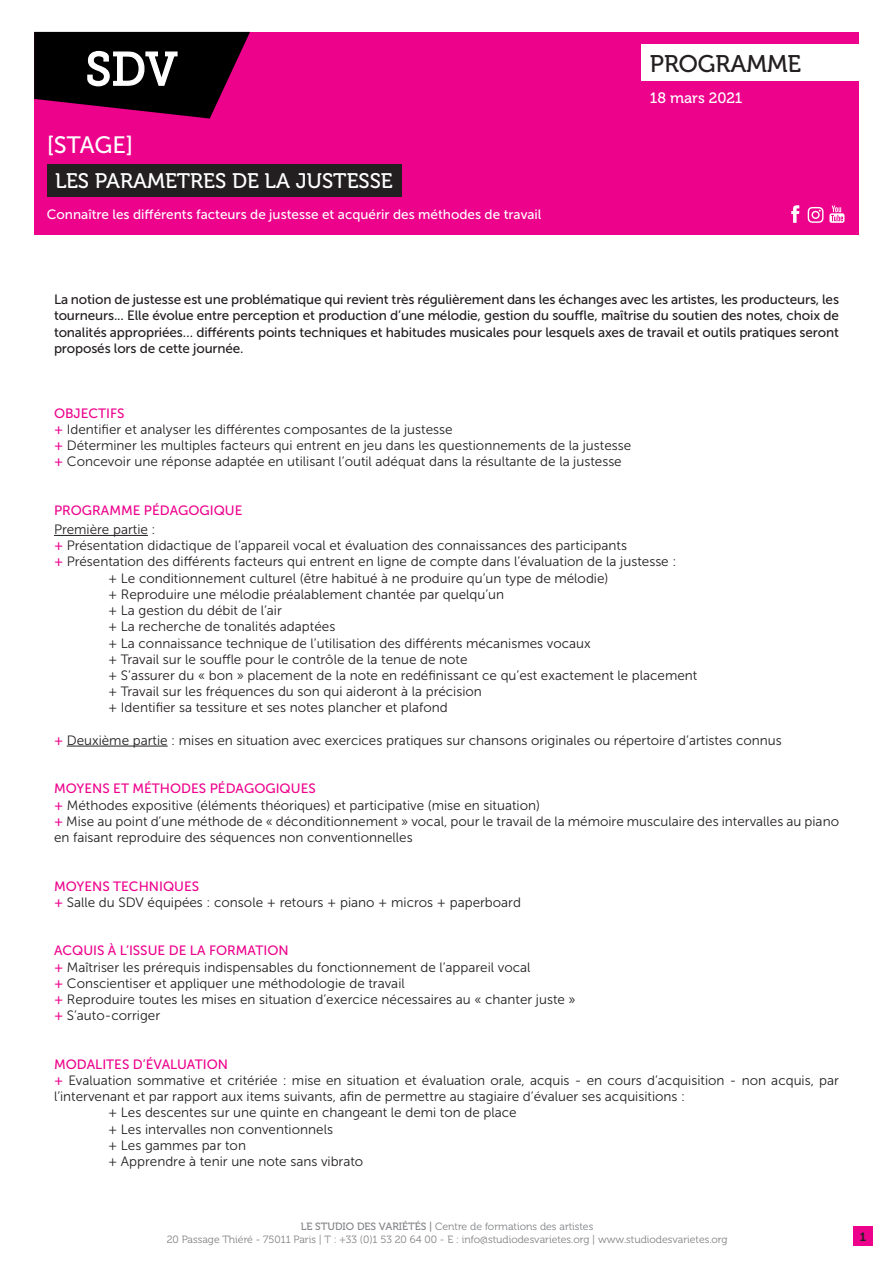
<style>
.page{position:relative;width:893px;height:1263px;background:#fff}
.page>*{position:absolute;margin:0;border:0;box-sizing:border-box;transform-origin:0 0}
.t1{font:24px "Museo 500";color:#231f20}
.t2{font:23.7px "Museo Sans 500";color:#fff}
.t3{font:21px "Museo 500";color:#fff}
.t4{font:15px "Museo 500";color:#fff}
.t5{font:13.5px/16.2px "Museo Sans 300";color:#231f20}
.Corps_de_texte{font:13.5px/16.2px "Museo Sans 500";letter-spacing:-.01em;color:#231f20;text-align:justify}
.t6{font:13.5px "Museo Sans 500";color:#ed028c}
.t7{font:13.5px "Museo Sans 500";color:#fff}
.t8{font:12px "Museo 700";color:#231f20}
.t9{font:10.5px/12.6px "Museo 300";color:#808285;text-align:center}
.s1{font-family:"Museo Sans 500";color:#ed028c}
.s2{font-family:"Museo 500"}
</style>
<div class="page">
<div style="left:853px;top:1226px;width:20px;height:20px;background:#ed028c"></div>
<div style="left:34px;top:32px;width:825px;height:203px;background:#ed028c"></div>
<svg style="left:34px;top:32px;width:216px;height:87px"></svg>
<div style="left:47px;top:164px;width:354px;height:32px;background:#231f20"></div>
<div style="left:641px;top:45px;width:227px;height:36px;background:#fff"></div>
<hr style="left:54px;top:535px;width:94px;height:1px;background:#231f20">
<hr style="left:67px;top:746px;width:101px;height:1px;background:#231f20">
<svg style="left:829px;top:206px;width:15px;height:17px"></svg>
<svg style="left:791px;top:205px;width:8px;height:18px"></svg>
<svg style="left:808px;top:207px;width:15px;height:16px"></svg>
<h2 class="t2" style="left:47px;top:132px;width:88px">[STAGE]</h2>
<h3 class="t3" style="left:55px;top:169px;width:339px">LES PARAMETRES DE LA JUSTESSE</h3>
<p class="t7" style="left:47px;top:207px;width:496px">Connaître les différents facteurs de justesse et acquérir des méthodes de travail</p>
<h1 class="t1" style="left:650px;top:50px;width:153px">PROGRAMME</h1>
<p class="t4" style="left:650px;top:90px;width:94px">18 mars 2021</p>
<p class="Corps_de_texte" style="left:54px;top:292px;width:786px">La notion de justesse est une problématique qui revient très régulièrement dans les échanges avec les artistes, les producteurs, les tourneurs... Elle évolue entre perception et production d’une mélodie, gestion du souffle, maîtrise du soutien des notes, choix de tonalités appropriées… différents points techniques et habitudes musicales pour lesquels axes de travail et outils pratiques seront proposés lors de cette journée.</p>
<p class="t6" style="left:54px;top:406px;width:72px">OBJECTIFS</p>
<p class="t5" style="left:54px;top:421px;width:400px"><span class="s1">+</span> Identifier et analyser les différentes composantes de la justesse</p>
<p class="t5" style="left:54px;top:437px;width:579px"><span class="s1">+</span> Déterminer les multiples facteurs qui entrent en jeu dans les questionnements de la justesse</p>
<p class="t5" style="left:54px;top:454px;width:569px"><span class="s1">+</span> Concevoir une réponse adaptée en utilisant l’outil adéquat dans la résultante de la justesse</p>
<p class="t6" style="left:54px;top:503px;width:190px">PROGRAMME PÉDAGOGIQUE</p>
<p class="t5" style="left:54px;top:521px;width:103px">Première partie :</p>
<p class="t5" style="left:54px;top:538px;width:575px"><span class="s1">+</span> Présentation didactique de l’appareil vocal et évaluation des connaissances des participants</p>
<p class="t5" style="left:54px;top:554px;width:624px"><span class="s1">+</span> Présentation des différents facteurs qui entrent en ligne de compte dans l’évaluation de la justesse :</p>
<p class="t5" style="left:108px;top:570px;width:502px">+ Le conditionnement culturel (être habitué à ne produire qu’un type de mélodie)</p>
<p class="t5" style="left:108px;top:586px;width:398px">+ Reproduire une mélodie préalablement chantée par quelqu’un</p>
<p class="t5" style="left:108px;top:602px;width:175px">+ La gestion du débit de l’air</p>
<p class="t5" style="left:108px;top:619px;width:229px">+ La recherche de tonalités adaptées</p>
<p class="t5" style="left:108px;top:635px;width:484px">+ La connaissance technique de l’utilisation des différents mécanismes vocaux</p>
<p class="t5" style="left:108px;top:651px;width:361px">+ Travail sur le souffle pour le contrôle de la tenue de note</p>
<p class="t5" style="left:108px;top:667px;width:591px">+ S’assurer du « bon » placement de la note en redéfinissant ce qu’est exactement le placement</p>
<p class="t5" style="left:108px;top:683px;width:375px">+ Travail sur les fréquences du son qui aideront à la précision</p>
<p class="t5" style="left:108px;top:700px;width:341px">+ Identifier sa tessiture et ses notes plancher et plafond</p>
<p class="t5" style="left:54px;top:732px;width:729px"><span class="s1">+</span> Deuxième partie : mises en situation avec exercices pratiques sur chansons originales ou répertoire d’artistes connus</p>
<p class="t6" style="left:54px;top:781px;width:263px">MOYENS ET MÉTHODES PÉDAGOGIQUES</p>
<p class="t5" style="left:54px;top:797px;width:487px"><span class="s1">+</span> Méthodes expositive (éléments théoriques) et participative (mise en situation)</p>
<p class="t5" style="left:54px;top:813px;width:787px"><span class="s1">+</span> Mise au point d’une méthode de « déconditionnement » vocal, pour le travail de la mémoire musculaire des intervalles au piano en faisant reproduire des séquences non conventionnelles</p>
<p class="t6" style="left:54px;top:878px;width:147px">MOYENS TECHNIQUES</p>
<p class="t5" style="left:54px;top:894px;width:468px"><span class="s1">+</span> Salle du SDV équipées : console + retours + piano + micros + paperboard</p>
<p class="t6" style="left:54px;top:943px;width:236px">ACQUIS À L’ISSUE DE LA FORMATION</p>
<p class="t5" style="left:54px;top:959px;width:478px"><span class="s1">+</span> Maîtriser les prérequis indispensables du fonctionnement de l’appareil vocal</p>
<p class="t5" style="left:54px;top:975px;width:352px"><span class="s1">+</span> Conscientiser et appliquer une méthodologie de travail</p>
<p class="t5" style="left:54px;top:991px;width:523px"><span class="s1">+</span> Reproduire toutes les mises en situation d’exercice nécessaires au « chanter juste »</p>
<p class="t5" style="left:54px;top:1007px;width:108px"><span class="s1">+</span> S’auto-corriger</p>
<p class="t6" style="left:54px;top:1057px;width:175px">MODALITES D’ÉVALUATION</p>
<p class="t5" style="left:54px;top:1072px;width:786px"><span class="s1">+</span> Evaluation sommative et critériée : mise en situation et évaluation orale, acquis - en cours d’acquisition - non acquis, par l’intervenant et par rapport aux items suivants, afin de permettre au stagiaire d’évaluer ses acquisitions :</p>
<p class="t5" style="left:108px;top:1105px;width:410px">+ Les descentes sur une quinte en changeant le demi ton de place</p>
<p class="t5" style="left:108px;top:1121px;width:226px">+ Les intervalles non conventionnels</p>
<p class="t5" style="left:108px;top:1137px;width:140px">+ Les gammes par ton</p>
<p class="t5" style="left:108px;top:1153px;width:257px">+ Apprendre à tenir une note sans vibrato</p>
<p class="t9" style="left:167px;top:1220px;width:562px"><span class="s2">LE STUDIO DES VARIÉTÉS |</span> Centre de formations des artistes<br>20 Passage Thiéré - 75011 Paris | T : +33 (0)1 53 20 64 00 - E : info@studiodesvarietes.org | www.studiodesvarietes.org</p>
<p class="t8" style="left:860px;top:1230px;width:8px">1</p>
</div>
